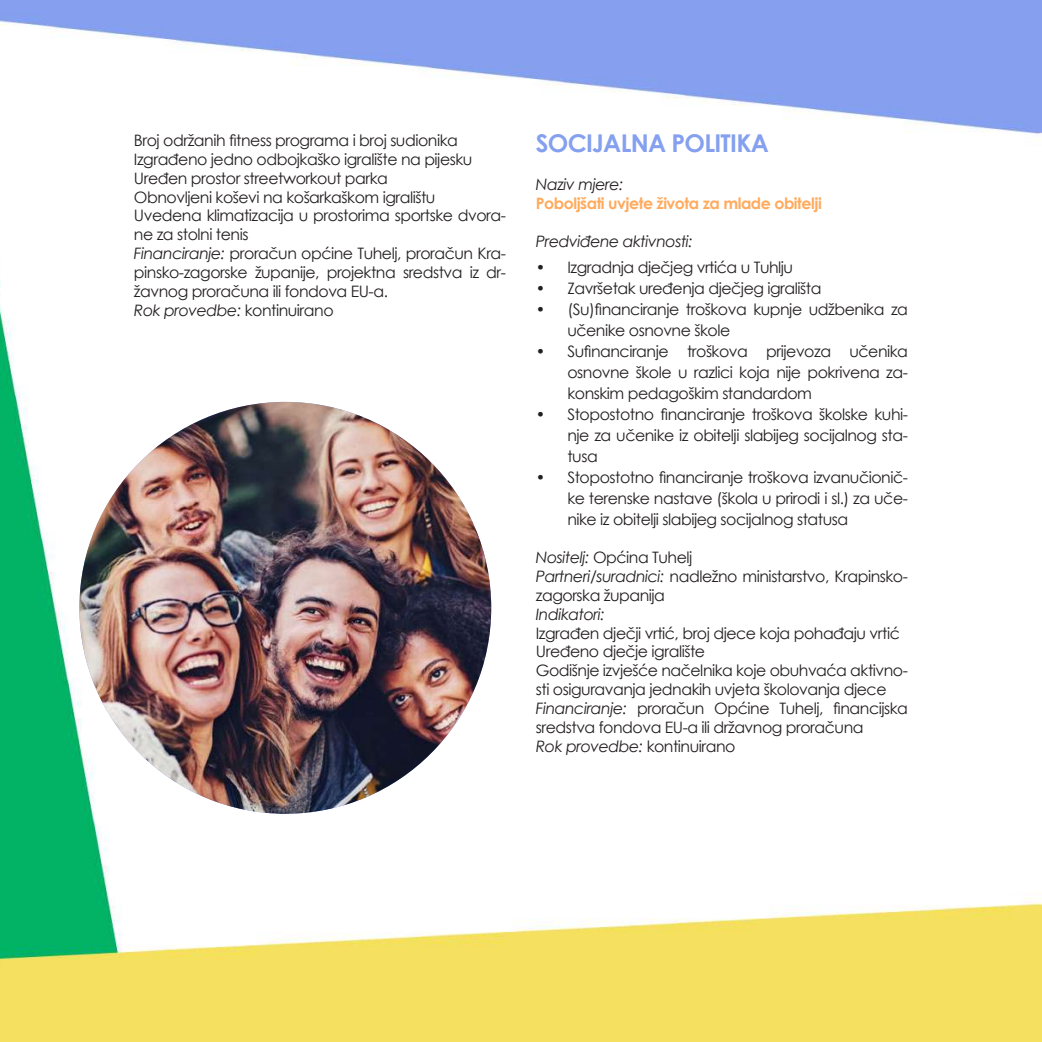
<style>
.page{position:relative;width:1042px;height:1042px;background:#fff}
.page>*{position:absolute;margin:0;border:0;box-sizing:border-box;transform-origin:0 0}
.t1{font:700 24.5px "Century Gothic";letter-spacing:-.03em;color:#84a0ef}
.t2{font:15.75px/18.9px "Century Gothic";letter-spacing:-.03em;color:#231f20}
.t3{font:italic 15.75px "Century Gothic";letter-spacing:-.03em;color:#231f20}
.t4{font:700 15.75px "Century Gothic";letter-spacing:-.03em;color:#ffaa5d}
.s1{font-style:italic}
</style>
<div class="page">
<img style="left:0;top:0;width:1042px;height:1042px">
<img style="left:79px;top:402px;width:412px;height:412px;border-radius:206px">
<p class="t2" style="left:134px;top:130px;width:374px">Broj održanih fitness programa i broj sudionika Izgrađeno jedno odbojkaško igralište na pijesku Uređen prostor streetworkout parka<br>Obnovljeni koševi na košarkaškom igralištu Uvedena klimatizacija u prostorima sportske dvora&shy;ne za stolni tenis<br><span class="s1">Financiranje:</span> proračun općine Tuhelj, proračun Kra&shy;pinsko-zagorske županije, projektna sredstva iz dr&shy;žavnog proračuna ili fondova EU-a.<br><span class="s1">Rok provedbe:</span> kontinuirano</p>
<h1 class="t1" style="left:536px;top:125px;width:234px">SOCIJALNA POLITIKA</h1>
<p class="t3" style="left:536px;top:173px;width:89px">Naziv mjere:</p>
<p class="t4" style="left:536px;top:191px;width:287px">Poboljšati uvjete života za mlade obitelji</p>
<p class="t3" style="left:536px;top:230px;width:159px">Predviđene aktivnosti:</p>
<p class="t2" style="left:536px;top:258px;width:259px">• Izgradnja dječjeg vrtića u Tuhlju</p>
<p class="t2" style="left:536px;top:279px;width:287px">• Završetak uređenja dječjeg igrališta</p>
<p class="t2" style="left:567px;top:299px;width:342px;line-height:21px;text-indent:-32px">• (Su)financiranje troškova kupnje udžbenika za učenike osnovne škole</p>
<p class="t2" style="left:567px;top:341px;width:342px;line-height:21px;text-align:justify;text-indent:-32px">• Sufinanciranje troškova prijevoza učenika osnovne škole u razlici koja nije pokrivena za&shy;konskim pedagoškim standardom</p>
<p class="t2" style="left:567px;top:404px;width:342px;line-height:21px;text-align:justify;text-indent:-32px">• Stopostotno financiranje troškova školske kuhi&shy;nje za učenike iz obitelji slabijeg socijalnog sta&shy;tusa</p>
<p class="t2" style="left:567px;top:467px;width:342px;line-height:21px;text-align:justify;text-indent:-32px">• Stopostotno financiranje troškova izvanučionič&shy;ke terenske nastave (škola u prirodi i sl.) za uče&shy;nike iz obitelji slabijeg socijalnog statusa</p>
<p class="t2" style="left:536px;top:547px;width:374px"><span class="s1">Nositelj:</span> Općina Tuhelj<br><span class="s1">Partneri/suradnici:</span> nadležno ministarstvo, Krapinsko&shy;zagorska županija</p>
<p class="t3" style="left:536px;top:603px;width:70px">Indikatori:</p>
<p class="t2" style="left:536px;top:623px;width:374px">Izgrađen dječji vrtić, broj djece koja pohađaju vrtić Uređeno dječje igralište<br>Godišnje izvješće načelnika koje obuhvaća aktivno&shy;sti osiguravanja jednakih uvjeta školovanja djece <span class="s1">Financiranje:</span> proračun Općine Tuhelj, financijska sredstva fondova EU-a ili državnog proračuna<br><span class="s1">Rok provedbe:</span> kontinuirano</p>
</div>
